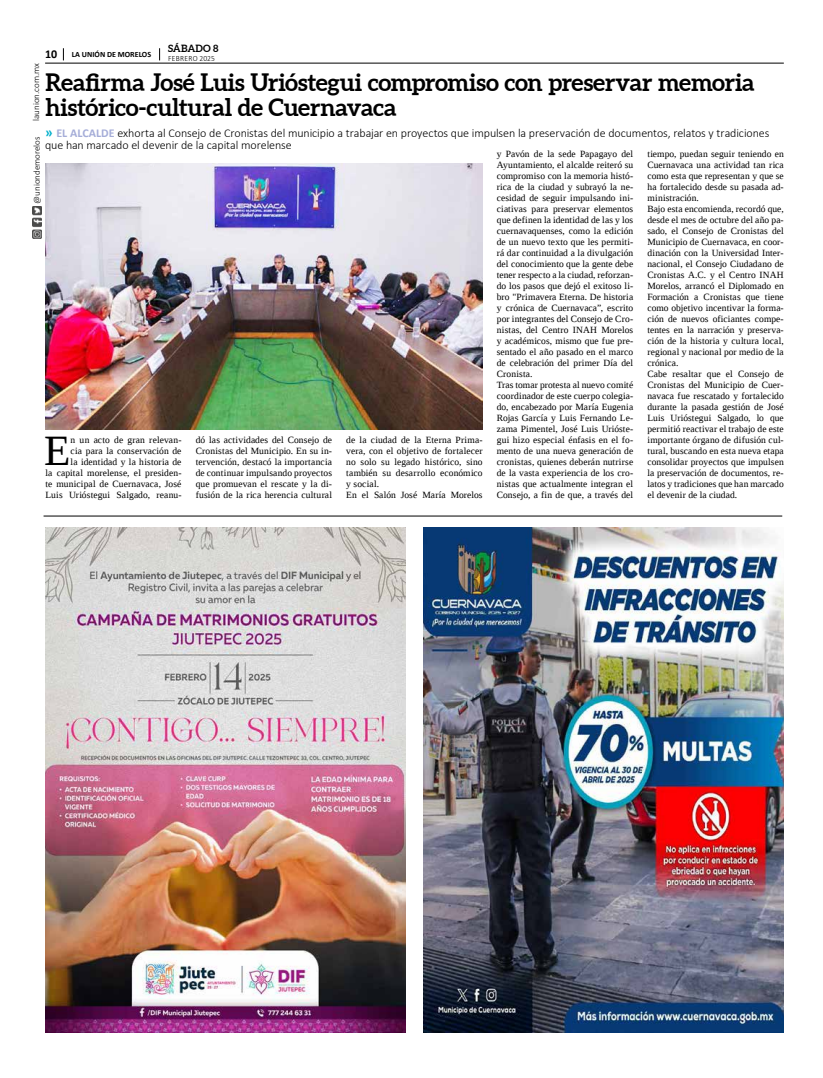
<style>
.page{position:relative;width:823px;height:1078px;background:#fff}
.page>*{position:absolute;margin:0;border:0;box-sizing:border-box;transform-origin:0 0}
.t1{font:43.1px "Liberation Serif";color:#000}
.t2{font:700 24px/25px "Aleo";letter-spacing:-.01em;color:#000}
.t3{font:300 12px/12px "Calibri";letter-spacing:-.01em;color:#000}
.t4{font:700 10px "Aleo";color:#000}
.t5{font:9.5px/11px "Liberation Serif";letter-spacing:.01em;color:#000}
.t6{font:300 9px "Calibri";color:#000}
.t7{font:700 8px "Calibri";color:#000}
.t8{font:300 8px "Calibri";letter-spacing:.04em;color:#000;scale:.94 1}
.s1{font-size:12px}
.s2{font-weight:700;font-size:14px;color:#00afcb}
.s3{font-weight:700;color:#a5add8}
</style>
<div class="page">
<hr style="left:45px;top:63px;width:738px;height:1px;background:#000">
<img style="left:32px;top:206px;width:9px;height:32px">
<svg style="left:63px;top:48px;width:1px;height:12px"></svg>
<svg style="left:159px;top:48px;width:1px;height:12px"></svg>
<img style="left:423px;top:527px;width:360px;height:505px">
<img style="left:45px;top:527px;width:360px;height:505px">
<hr style="left:44px;top:515px;width:737px;height:1px;background:#000">
<img style="left:45px;top:163px;width:437px;height:266px">
<p class="t7" style="left:45px;top:49px;width:107px"><span class="s1">10</span> LA UNIÓN DE MORELOS</p>
<p class="t4" style="left:168px;top:42px;width:52px">SÁBADO 8</p>
<p class="t8" style="left:168px;top:53px;width:51px">FEBRERO 2025</p>
<p class="t6" style="left:31px;top:121px;width:59px;rotate:-90deg">launion.com.mx</p>
<h2 class="t2" style="left:45px;top:70px;width:710px">Reafirma José Luis Urióstegui compromiso con preservar memoria histórico-cultural de Cuernavaca</h2>
<p class="t3" style="left:45px;top:127px;width:725px"><span class="s2">»</span> <span class="s3">EL ALCALDE</span> exhorta al Consejo de Cronistas del municipio a trabajar en proyectos que impulsen la preservación de documentos, relatos y tradiciones que han marcado el devenir de la capital morelense</p>
<p class="t6" style="left:31px;top:203px;width:69px;rotate:-90deg">@uniondemorelos</p>
<p class="t5" style="left:496px;top:148px;width:138px">y Pavón de la sede Papagayo del Ayuntamiento, el alcalde reiteró su compromiso con la memoria histó&shy;rica de la ciudad y subrayó la ne&shy;cesidad de seguir impulsando ini&shy;ciativas para preservar elementos que definen la identidad de las y los cuernavaquenses, como la edición de un nuevo texto que les permiti&shy;rá dar continuidad a la divulgación del conocimiento que la gente debe tener respecto a la ciudad, reforzan&shy;do los pasos que dejó el exitoso li&shy;bro "Primavera Eterna. De historia y crónica de Cuernavaca”, escrito por integrantes del Consejo de Cro&shy;nistas, del Centro INAH Morelos y académicos, mismo que fue pre&shy;sentado el año pasado en el marco de celebración del primer Día del Cronista.<br>Tras tomar protesta al nuevo comité coordinador de este cuerpo colegia&shy;do, encabezado por María Eugenia Rojas García y Luis Fernando Le&shy;zama Pimentel, José Luis Urióste&shy;gui hizo especial énfasis en el fo&shy;mento de una nueva generación de cronistas, quienes deberán nutrirse de la vasta experiencia de los cro&shy;nistas que actualmente integran el Consejo, a fin de que, a través del</p>
<p class="t5" style="left:647px;top:148px;width:138px">tiempo, puedan seguir teniendo en<br>Cuernavaca una actividad tan rica como esta que representan y que se ha fortalecido desde su pasada ad&shy;ministración.<br>Bajo esta encomienda, recordó que, desde el mes de octubre del año pa&shy;sado, el Consejo de Cronistas del<br>Municipio de Cuernavaca, en coor&shy;dinación con la Universidad Inter&shy;nacional, el Consejo Ciudadano de<br>Cronistas A.C. y el Centro INAH<br>Morelos, arrancó el Diplomado en<br>Formación a Cronistas que tiene como objetivo incentivar la forma&shy;ción de nuevos oficiantes compe&shy;tentes en la narración y preserva&shy;ción de la historia y cultura local, regional y nacional por medio de la crónica.<br>Cabe resaltar que el Consejo de<br>Cronistas del Municipio de Cuer&shy;navaca fue rescatado y fortalecido durante la pasada gestión de José<br>Luis Urióstegui Salgado, lo que permitió reactivar el trabajo de este importante órgano de difusión cul&shy;tural, buscando en esta nueva etapa consolidar proyectos que impulsen la preservación de documentos, re&shy;latos y tradiciones que han marcado el devenir de la ciudad.</p>
<p class="t5" style="left:195px;top:434px;width:138px;text-align:justify">dó las actividades del Consejo de Cronistas del Municipio. En su in&shy;tervención, destacó la importancia de continuar impulsando proyectos que promuevan el rescate y la di&shy;fusión de la rica herencia cultural</p>
<p class="t5" style="left:346px;top:434px;width:138px">de la ciudad de la Eterna Prima&shy;vera, con el objetivo de fortalecer no solo su legado histórico, sino también su desarrollo económico y social.<br>En el Salón José María Morelos</p>
<p class="t5" style="left:45px;top:434px;width:137px;text-align:right">n un acto de gran relevan-<br>cia para la conservación de<br>la identidad y la historia de<br>la capital morelense, el presiden&shy;te municipal de Cuernavaca, José<br>Luis Urióstegui Salgado, reanu-</p>
<h1 class="t1" style="left:44px;top:423px;width:28px">E</h1>
</div>
